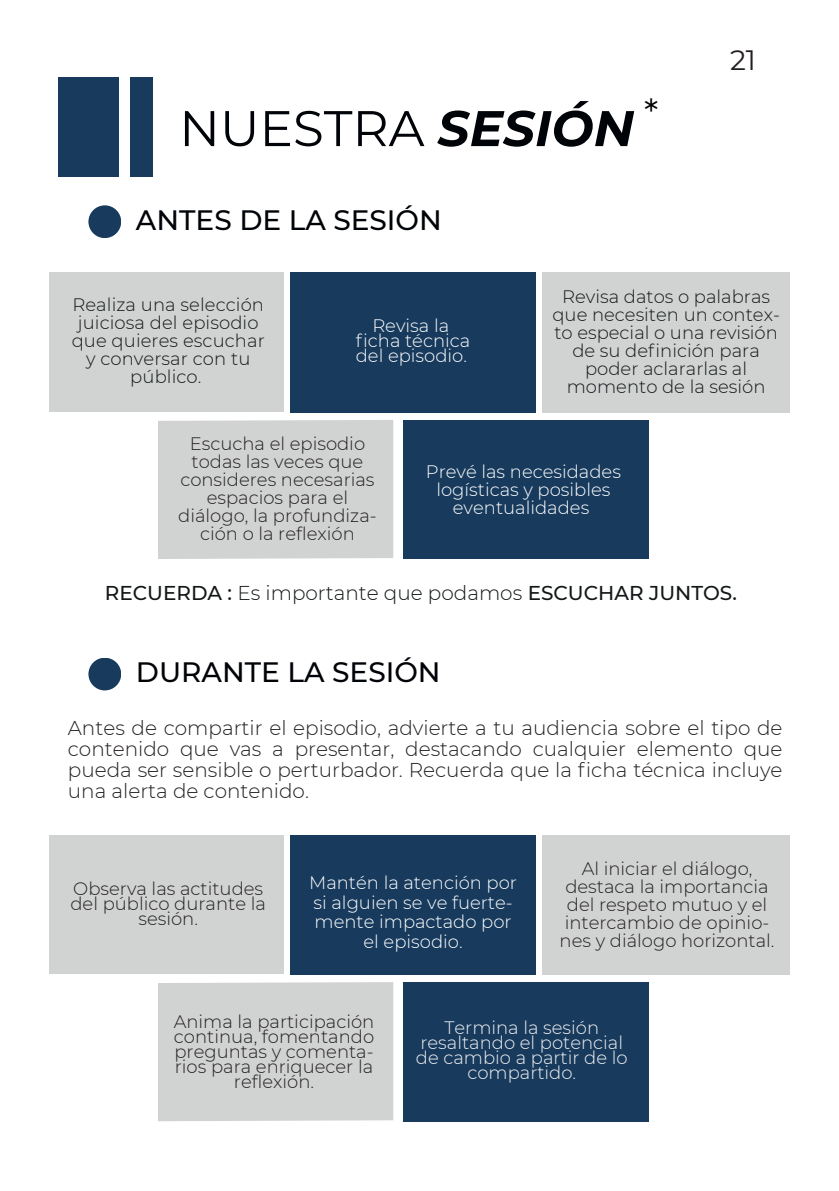
<style>
.page{position:relative;width:839px;height:1191px;background:#fff}
.page>*{position:absolute;margin:0;border:0;box-sizing:border-box;transform-origin:0 0}
.t1{font:50px "Montserrat";color:#000307}
.t2{font:37px "Montserrat";color:#000}
.t3{font:500 28px "Montserrat";color:#000307}
.t4{font:28px "Montserrat";color:#231f20}
.t5{font:300 20px/21px "Montserrat";color:#231f20;text-align:justify}
.t6{font:500 20px "Montserrat";color:#131718}
.t7{font:300 18px/18px "Montserrat";color:#231f20;text-align:center}
.t8{font:300 18px/18px "Montserrat";color:#131718;text-align:center}
.t9{font:300 18px/19.6px "Montserrat";color:#fff;text-align:center}
.t10{font:300 18px/15px "Montserrat";color:#f2f2f3;text-align:center}
.s1{font-weight:700;font-style:italic}
.s2{font-weight:300}
</style>
<div class="page">
<div style="left:88px;top:205px;width:33px;height:33px;background:#173a5d;border-radius:50%"></div>
<div style="left:88px;top:658px;width:33px;height:32px;background:#173a5d;border-radius:50%"></div>
<div style="left:59px;top:78px;width:59px;height:99px;background:#173a5d"></div>
<div style="left:130px;top:78px;width:23px;height:99px;background:#173a5d"></div>
<div style="left:50px;top:273px;width:233px;height:138px;background:#d1d2d2"></div>
<div style="left:291px;top:273px;width:244px;height:140px;background:#173a5d"></div>
<div style="left:542px;top:273px;width:247px;height:140px;background:#d1d2d2"></div>
<div style="left:158px;top:420px;width:235px;height:139px;background:#d1d2d2"></div>
<div style="left:403px;top:421px;width:245px;height:138px;background:#173a5d"></div>
<div style="left:50px;top:835px;width:233px;height:138px;background:#d1d2d2"></div>
<div style="left:291px;top:835px;width:244px;height:140px;background:#173a5d"></div>
<div style="left:542px;top:835px;width:247px;height:140px;background:#d1d2d2"></div>
<div style="left:158px;top:982px;width:235px;height:139px;background:#d1d2d2"></div>
<div style="left:403px;top:983px;width:245px;height:138px;background:#173a5d"></div>
<p class="t1" style="left:179px;top:98px;width:456px">NUESTRA <span class="s1">SESIÓN</span></p>
<p class="t2" style="left:644px;top:90px;width:16px">*</p>
<h2 class="t3" style="left:136px;top:203px;width:307px">ANTES DE LA SESIÓN</h2>
<p class="t4" style="left:730px;top:43px;width:27px">21</p>
<p class="t8" style="left:72px;top:296px;width:195px">Realiza una selección juiciosa del episodio que quieres escuchar y conversar con tu público.</p>
<h3 class="t9" style="left:372px;top:316px;width:78px">Revisa la</h3>
<h2 class="t9" style="left:356px;top:334px;width:116px;line-height:15px;text-align:left">ficha técnica del episodio.</h2>
<p class="t8" style="left:552px;top:288px;width:229px">Revisa datos o palabras que necesiten un contex&shy;to especial o una revisión de su definición para poder aclararlas al momento de la sesión</p>
<p class="t7" style="left:178px;top:434px;width:200px">Escucha el episodio todas las veces que consideres necesarias espacios para el diálogo, la profundiza&shy;ción o la reflexión</p>
<p class="t9" style="left:426px;top:462px;width:197px;line-height:18px">Prevé las necesidades logísticas y posibles eventualidades</p>
<p class="t6" style="left:105px;top:581px;width:633px">RECUERDA : <span class="s2">Es importante que podamos</span> ESCUCHAR JUNTOS.</p>
<h1 class="t3" style="left:136px;top:655px;width:306px">DURANTE LA SESIÓN</h1>
<p class="t5" style="left:68px;top:718px;width:716px">Antes de compartir el episodio, advierte a tu audiencia sobre el tipo de contenido que vas a presentar, destacando cualquier elemento que pueda ser sensible o perturbador. Recuerda que la ficha técnica incluye una alerta de contenido.</p>
<p class="t7" style="left:70px;top:881px;width:197px;line-height:15px">Observa las actitudes del público durante la sesión.</p>
<h3 class="t9" style="left:309px;top:873px;width:209px">Mantén la atención por si alguien se ve fuerte&shy;mente impactado por el episodio.</h3>
<p class="t7" style="left:559px;top:860px;width:216px">Al iniciar el diálogo, destaca la importancia del respeto mutuo y el intercambio de opinio&shy;nes y diálogo horizontal.</p>
<p class="t7" style="left:174px;top:1014px;width:202px;line-height:15px">Anima la participación continua, fomentando preguntas y comenta&shy;rios para enriquecer la reflexión.</p>
<p class="t10" style="left:416px;top:1020px;width:213px">Termina la sesión resaltando el potencial de cambio a partir de lo compartido.</p>
</div>
